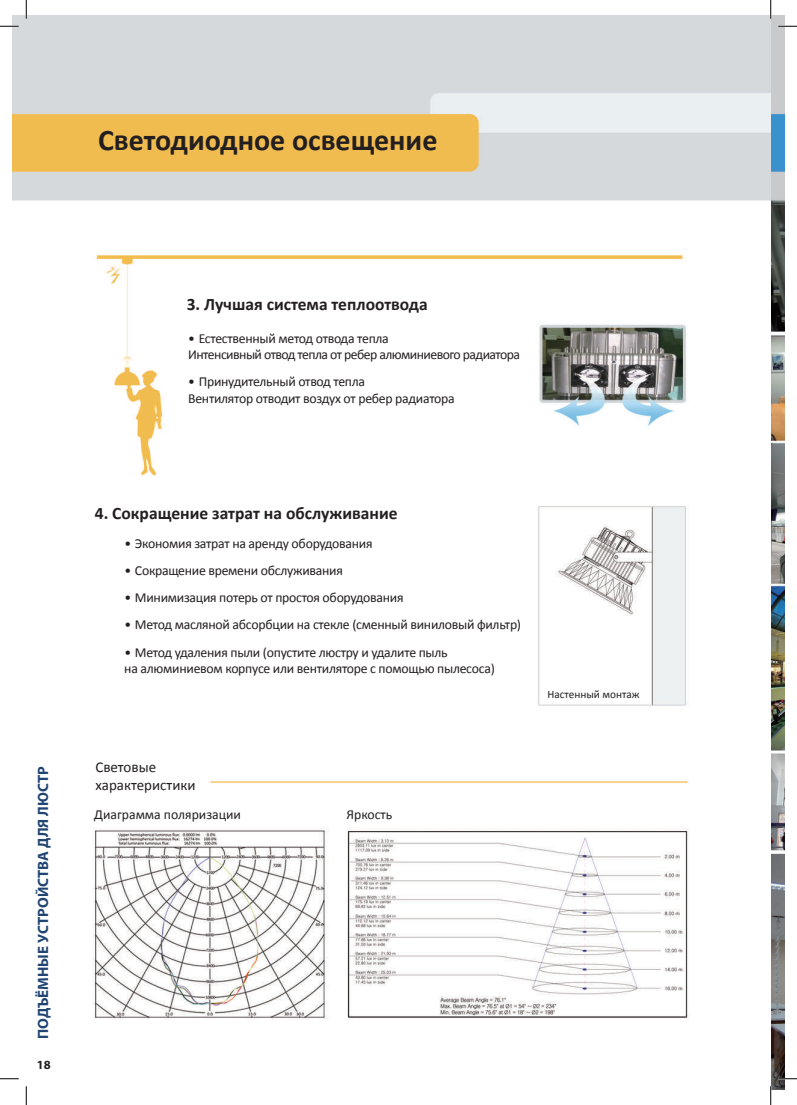
<style>
.page{position:relative;width:797px;height:1105px;background:#fff}
.page>*{position:absolute;margin:0;border:0;box-sizing:border-box;transform-origin:0 0}
.t1{font:700 30px "Calibri";color:#231f20}
.t2{font:700 17.5px "Calibri";color:#231f20}
.t3{font:700 15px "Myriad Pro";color:#214572}
.t4{font:15px/18px "Calibri";color:#231f20}
.t5{font:13.75px/16.5px "Calibri";letter-spacing:-.02em;color:#231f20}
.t6{font:13.75px/16.5px "Calibri";letter-spacing:-.04em;color:#231f20}
.t7{font:13.75px "Calibri";color:#231f20}
.t8{font:700 12.5px "Myriad Pro";color:#231f20}
.t9{font:11.25px "Calibri";color:#231f20}
</style>
<div class="page">
<img style="left:12px;top:16px;width:773px;height:1073px">
<svg style="left:0;top:25px;width:19px;height:2px"></svg>
<svg style="left:778px;top:25px;width:19px;height:2px"></svg>
<svg style="left:0;top:1078px;width:19px;height:1px"></svg>
<svg style="left:778px;top:1078px;width:19px;height:1px"></svg>
<svg style="left:25px;top:0;width:2px;height:19px"></svg>
<svg style="left:25px;top:1086px;width:2px;height:19px"></svg>
<svg style="left:770px;top:0;width:1px;height:19px"></svg>
<svg style="left:770px;top:1086px;width:1px;height:19px"></svg>
<h1 class="t1" style="left:98px;top:121px;width:341px">Светодиодное освещение</h1>
<p class="t3" style="left:35px;top:1039px;width:274px;rotate:-90deg">ПОДЪЁМНЫЕ УСТРОЙСТВА ДЛЯ ЛЮСТР</p>
<p class="t8" style="left:37px;top:1057px;width:15px">18</p>
<p class="t2" style="left:187px;top:293px;width:242px">3. Лучшая система теплоотвода</p>
<p class="t6" style="left:188px;top:330px;width:333px">• Естественный метод отвода тепла<br>Интенсивный отвод тепла от ребер алюминиевого радиатора</p>
<p class="t5" style="left:188px;top:373px;width:268px">• Принудительный отвод тепла<br>Вентилятор отводит воздух от ребер радиатора</p>
<p class="t2" style="left:95px;top:502px;width:304px">4. Сокращение затрат на обслуживание</p>
<p class="t5" style="left:124px;top:535px;width:250px">• Экономия затрат на аренду оборудования</p>
<p class="t5" style="left:124px;top:562px;width:220px">• Сокращение времени обслуживания</p>
<p class="t5" style="left:124px;top:589px;width:281px">• Минимизация потерь от простоя оборудования</p>
<p class="t5" style="left:124px;top:617px;width:398px">• Метод масляной абсорбции на стекле (сменный виниловый фильтр)</p>
<p class="t5" style="left:124px;top:644px;width:372px">• Метод удаления пыли (опустите люстру и удалите пыль<br>на алюминиевом корпусе или вентиляторе с помощью пылесоса)</p>
<p class="t4" style="left:95px;top:758px;width:102px">Световые характеристики</p>
<p class="t7" style="left:94px;top:805px;width:148px">Диаграмма поляризации</p>
<p class="t7" style="left:346px;top:805px;width:47px">Яркость</p>
<p class="t9" style="left:547px;top:687px;width:94px">Настенный монтаж</p>
</div>
